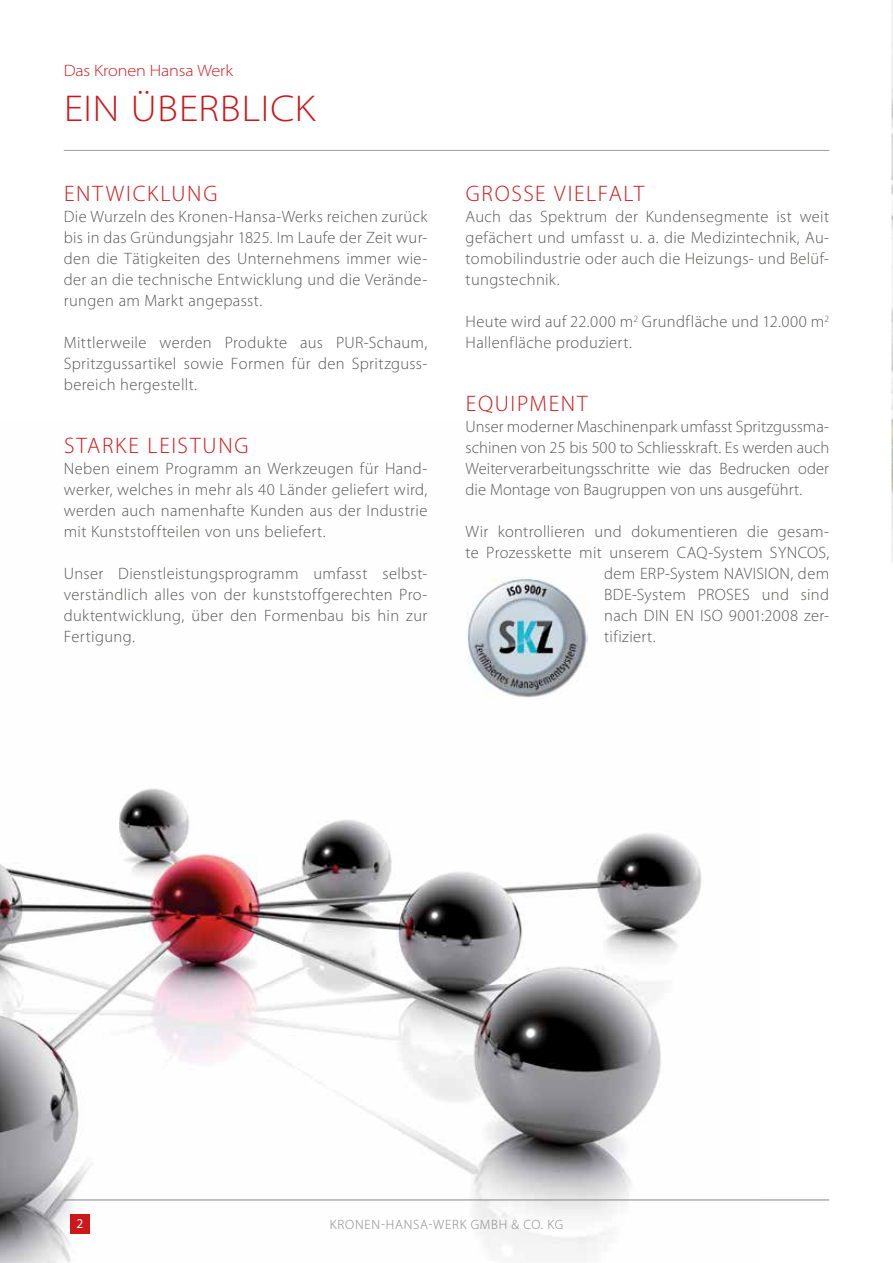
<style>
.page{position:relative;width:893px;height:1263px;background:#fff}
.page>*{position:absolute;margin:0;border:0;box-sizing:border-box;transform-origin:0 0}
.t1{font:300 semi-expanded 37.5px "Myriad Pro";letter-spacing:.02em;color:#cd171a}
.t2{font:300 22.5px "Myriad Pro";letter-spacing:.075em;color:#cd171a}
.t3{font:300 16.5px/21px "Myriad Pro";letter-spacing:.02em;color:#575756;text-align:justify}
.t4{font:300 semi-expanded 16.5px "Myriad Pro";letter-spacing:-.01em;color:#cd171a}
.t5{font:300 13.5px "Myriad Pro";letter-spacing:.06em;color:#878787}
.t6{font:13.5px "Myriad Pro";color:#fff}
</style>
<div class="page">
<img style="left:0;top:577px;width:758px;height:686px">
<hr style="left:64px;top:1199px;width:765px;height:1px;background:#878787">
<div style="left:70px;top:1214px;width:20px;height:20px;background:#cd171a"></div>
<svg style="left:891px;top:0;width:2px;height:562px"></svg>
<hr style="left:64px;top:687px;width:765px;height:1px;background:#fff">
<hr style="left:64px;top:150px;width:765px;height:1px;background:#9d9d9c">
<img style="left:467px;top:578px;width:120px;height:120px">
<p class="t4" style="left:64px;top:61px;width:171px">Das Kronen Hansa Werk</p>
<h1 class="t1" style="left:64px;top:86px;width:252px">EIN ÜBERBLICK</h1>
<h2 class="t2" style="left:64px;top:180px;width:155px">ENTWICKLUNG</h2>
<p class="t3" style="left:64px;top:206px;width:365px">Die Wurzeln des Kronen-Hansa-Werks reichen zurück bis in das Gründungsjahr 1825. Im Laufe der Zeit wur&shy;den die Tätigkeiten des Unternehmens immer wie&shy;der an die technische Entwicklung und die Verände&shy;rungen am Markt angepasst.</p>
<p class="t3" style="left:64px;top:332px;width:365px">Mittlerweile werden Produkte aus PUR-Schaum, Spritzgussartikel sowie Formen für den Spritzguss&shy;bereich hergestellt.</p>
<h2 class="t2" style="left:64px;top:432px;width:186px">STARKE LEISTUNG</h2>
<p class="t3" style="left:64px;top:458px;width:365px">Neben einem Programm an Werkzeugen für Hand&shy;werker, welches in mehr als 40 Länder geliefert wird, werden auch namenhafte Kunden aus der Industrie mit Kunststoffteilen von uns beliefert.</p>
<p class="t3" style="left:64px;top:563px;width:365px">Unser Dienstleistungsprogramm umfasst selbst&shy;verständlich alles von der kunststoffgerechten Pro&shy;duktentwicklung, über den Formenbau bis hin zur Fertigung.</p>
<h2 class="t2" style="left:466px;top:180px;width:180px">GROSSE VIELFALT</h2>
<p class="t3" style="left:466px;top:206px;width:365px">Auch das Spektrum der Kundensegmente ist weit gefächert und umfasst u. a. die Medizintechnik, Au&shy;tomobilindustrie oder auch die Heizungs- und Belüf&shy;tungstechnik.</p>
<p class="t3" style="left:466px;top:311px;width:365px">Heute wird auf 22.000 m<sup>2</sup> Grundfläche und 12.000 m<sup>2<br></sup>Hallenfläche produziert.</p>
<h2 class="t2" style="left:466px;top:390px;width:123px">EQUIPMENT</h2>
<p class="t3" style="left:466px;top:416px;width:365px">Unser moderner Maschinenpark umfasst Spritzgussma&shy;schinen von 25 bis 500 to Schliesskraft. Es werden auch Weiterverarbeitungsschritte wie das Bedrucken oder die Montage von Baugruppen von uns ausgeführt.</p>
<p class="t3" style="left:466px;top:521px;width:365px">Wir kontrollieren und dokumentieren die gesam-</p>
<p class="t3" style="left:466px;top:542px;width:365px">te Prozesskette mit unserem CAQ-System SYNCOS,</p>
<p class="t3" style="left:604px;top:563px;width:227px">dem ERP-System NAVISION, dem</p>
<p class="t3" style="left:604px;top:584px;width:226px">BDE-System PROSES und sind</p>
<p class="t3" style="left:604px;top:605px;width:226px">nach DIN EN ISO 9001:2008 zer-</p>
<p class="t3" style="left:604px;top:626px;width:53px">tifiziert.</p>
<p class="t6" style="left:77px;top:1215px;width:8px">2</p>
<p class="t5" style="left:330px;top:1216px;width:235px">KRONEN-HANSA-WERK GMBH &amp; CO. KG</p>
</div>
